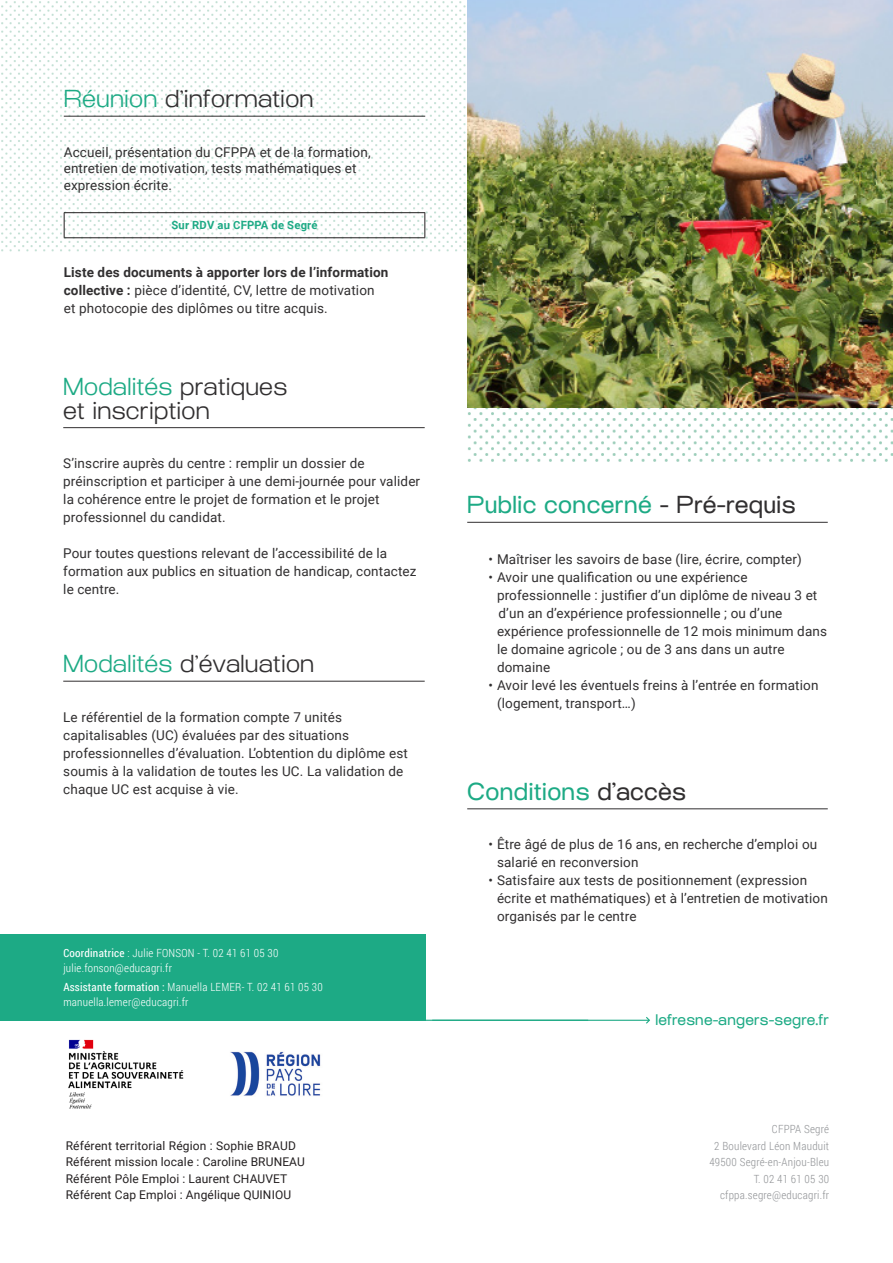
<style>
.page{position:relative;width:893px;height:1263px;background:#fff}
.page>*{position:absolute;margin:0;border:0;box-sizing:border-box;transform-origin:0 0}
.t1{font:300 24px/24px "Osmose";letter-spacing:.01em;color:#312f30}
.t2{font:24px "Osmose";letter-spacing:.01em;color:#1daa85}
.t3{font:15px "Osmose";letter-spacing:.01em;color:#1daa85}
.t4{font:13.5px/18px "Roboto";letter-spacing:.01em;color:#312f30}
.t5{font:12px/16.5px "Roboto";letter-spacing:.01em;color:#231f20}
.t6{font:300 11.25px/15px "Roboto Condensed";letter-spacing:.02em;color:#fff}
.t7{font:300 11.25px/16.5px "Roboto Condensed";letter-spacing:.02em;color:#939598;text-align:right}
.t8{font:700 11.25px "Roboto";letter-spacing:.015em;color:#1daa85}
.s1{color:#1daa85}
.s2{font-weight:700}
.s3{font-weight:400}
.s4{color:#312f30}
</style>
<div class="page">
<img style="left:467px;top:407px;width:426px;height:54px">
<div style="left:0;top:934px;width:425px;height:87px;background:#1daa85"></div>
<img style="left:1px;top:1px;width:465px;height:251px">
<hr style="left:64px;top:116px;width:361px;height:1px;background:#312f30">
<hr style="left:64px;top:212px;width:361px;height:1px;background:#231f20">
<svg style="left:64px;top:213px;width:1px;height:24px"></svg>
<svg style="left:424px;top:213px;width:1px;height:24px"></svg>
<hr style="left:64px;top:237px;width:361px;height:1px;background:#231f20">
<hr style="left:63px;top:427px;width:362px;height:1px;background:#312f30">
<hr style="left:63px;top:681px;width:362px;height:1px;background:#312f30">
<img style="left:467px;top:0;width:426px;height:407px">
<hr style="left:467px;top:522px;width:361px;height:1px;background:#312f30">
<hr style="left:467px;top:808px;width:361px;height:1px;background:#312f30">
<hr style="left:432px;top:1020px;width:217px;height:1px;background:#1daa85">
<svg style="left:645px;top:1017px;width:5px;height:7px"></svg>
<hr style="left:371px;top:1020px;width:217px;height:1px;background:#1daa85">
<img style="left:68px;top:1039px;width:116px;height:70px">
<img style="left:230px;top:1051px;width:91px;height:45px">
<p class="t1" style="left:64px;top:90px;width:251px"><span class="s1">Réunion</span> d’information</p>
<p class="t4" style="left:64px;top:143px;width:308px;line-height:16.5px">Accueil, présentation du CFPPA et de la formation, entretien de motivation, tests mathématiques et expression écrite.</p>
<p class="t8" style="left:172px;top:218px;width:147px">Sur RDV au CFPPA de Segré</p>
<p class="t4" style="left:64px;top:263px;width:326px"><span class="s2">Liste des documents à apporter lors de l’information collective :</span> pièce d’identité, CV, lettre de motivation et photocopie des diplômes ou titre acquis.</p>
<p class="t1" style="left:63px;top:377px;width:225px"><span class="s1">Modalités</span> pratiques et inscription</p>
<p class="t4" style="left:63px;top:454px;width:303px">S’inscrire auprès du centre : remplir un dossier de</p>
<p class="t4" style="left:63px;top:472px;width:358px">préinscription et participer à une demi-journée pour valider la cohérence entre le projet de formation et le projet</p>
<p class="t4" style="left:63px;top:508px;width:164px">professionnel du candidat.</p>
<p class="t4" style="left:63px;top:544px;width:355px">Pour toutes questions relevant de l’accessibilité de la formation aux publics en situation de handicap, contactez le centre.</p>
<p class="t1" style="left:63px;top:655px;width:252px"><span class="s1">Modalités</span> d’évaluation</p>
<p class="t4" style="left:63px;top:707px;width:346px">Le référentiel de la formation compte 7 unités capitalisables (UC) évaluées par des situations professionnelles d’évaluation. L’obtention du diplôme est soumis à la validation de toutes les UC. La validation de chaque UC est acquise à vie.</p>
<p class="t6" style="left:63px;top:945px;width:217px"><span class="s3">Coordinatrice</span> : Julie FONSON - T. 02 41 61 05 30 julie.fonson@educagri.fr</p>
<p class="t6" style="left:63px;top:979px;width:261px"><span class="s3">Assistante formation :</span> Manuella LEMER- T. 02 41 61 05 30 manuella.lemer@educagri.fr</p>
<p class="t5" style="left:66px;top:1137px;width:232px">Référent territorial Région : Sophie BRAUD</p>
<p class="t5" style="left:66px;top:1153px;width:241px">Référent mission locale : Caroline BRUNEAU<br>Référent Pôle Emploi : Laurent CHAUVET</p>
<p class="t5" style="left:66px;top:1186px;width:227px">Référent Cap Emploi : Angélique QUINIOU</p>
<p class="t2" style="left:467px;top:491px;width:330px">Public concerné <span class="s4">- Pré-requis</span></p>
<p class="t4" style="left:488px;top:550px;width:315px">• Maîtriser les savoirs de base (lire, écrire, compter)</p>
<p class="t4" style="left:497px;top:568px;width:322px;text-indent:-9px">• Avoir une qualification ou une expérience professionnelle : justifier d’un diplôme de niveau 3 et</p>
<p class="t4" style="left:497px;top:604px;width:332px">d’un an d’expérience professionnelle ; ou d’une expérience professionnelle de 12 mois minimum dans</p>
<p class="t4" style="left:497px;top:640px;width:289px">le domaine agricole ; ou de 3 ans dans un autre domaine</p>
<p class="t4" style="left:497px;top:676px;width:323px;text-indent:-9px">• Avoir levé les éventuels freins à l’entrée en formation (logement, transport…)</p>
<p class="t2" style="left:467px;top:778px;width:220px">Conditions <span class="s4">d’accès</span></p>
<p class="t4" style="left:497px;top:835px;width:322px;text-indent:-9px">• Être âgé de plus de 16 ans, en recherche d’emploi ou salarié en reconversion</p>
<p class="t4" style="left:497px;top:871px;width:332px;text-indent:-9px">• Satisfaire aux tests de positionnement (expression écrite et mathématiques) et à l’entretien de motivation</p>
<p class="t4" style="left:497px;top:907px;width:141px">organisés par le centre</p>
<p class="t3" style="left:655px;top:1011px;width:175px">lefresne-angers-segre.fr</p>
<p class="t7" style="left:772px;top:1120px;width:59px">CFPPA Segré</p>
<p class="t7" style="left:714px;top:1137px;width:116px">2 Boulevard Léon Mauduit</p>
<p class="t7" style="left:709px;top:1153px;width:121px">49500 Segré-en-Anjou-Bleu</p>
<p class="t7" style="left:720px;top:1170px;width:111px">T. 02 41 61 05 30 cfppa.segre@educagri.fr</p>
</div>
